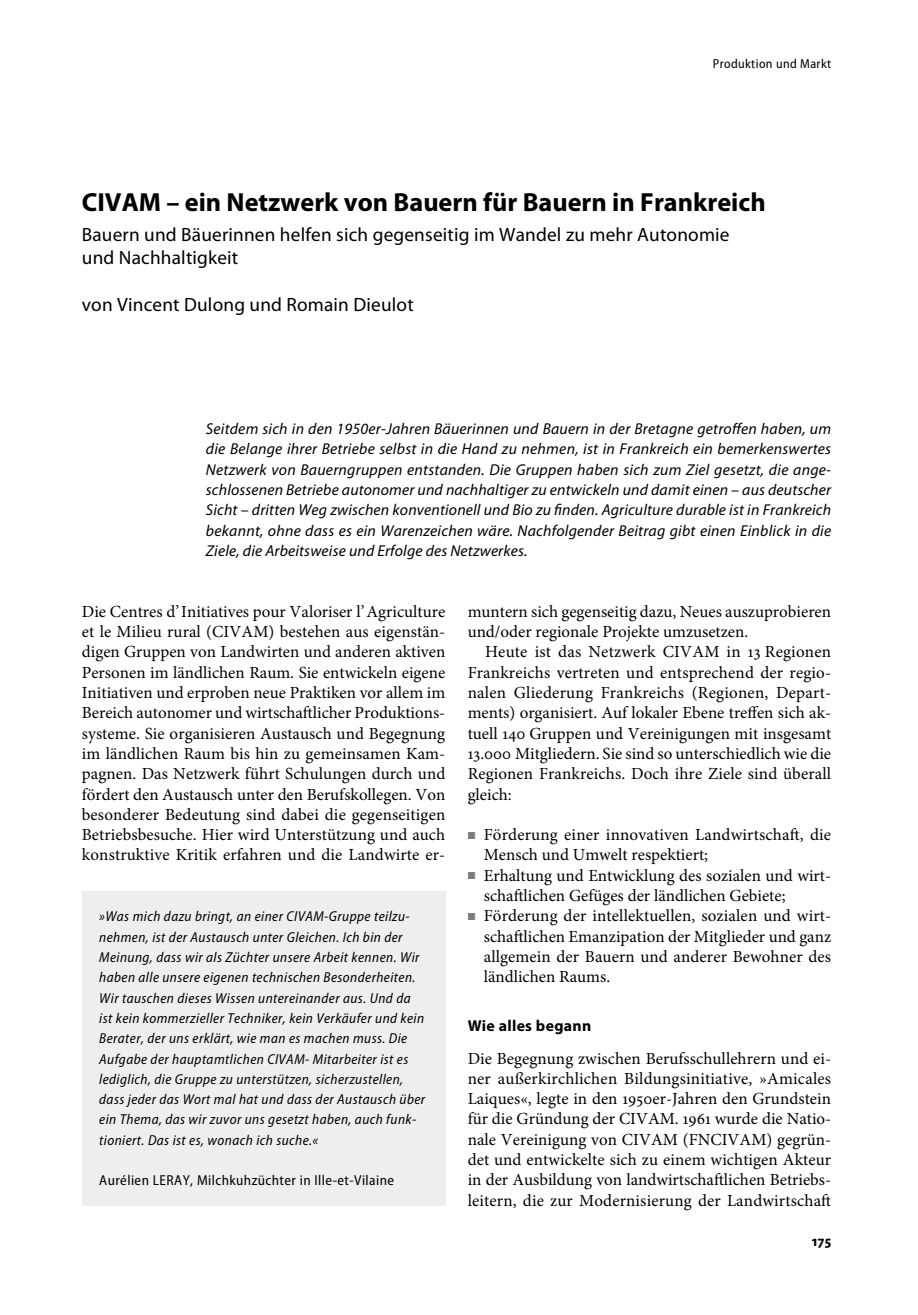
<style>
.page{position:relative;width:918px;height:1315px;background:#fff}
.page>*{position:absolute;margin:0;border:0;box-sizing:border-box;transform-origin:0 0}
.t1{font:700 26.25px "Myriad Pro";color:#000}
.t2{font:19.25px/23.1px "Myriad Pro";letter-spacing:.01em;color:#000}
.t3{font:16.97px/20.3px "Minion Pro";color:#000;text-align:justify}
.t4{font:italic 15.75px/20.3px "Myriad Pro";letter-spacing:.01em;color:#000;text-align:justify}
.t5{font:700 15.75px "Myriad Pro";letter-spacing:.02em;color:#000}
.t6{font:700 semi-condensed 14.88px "Myriad Pro";color:#000}
.t7{font:italic semi-condensed 14.35px/20.3px "Myriad Pro";letter-spacing:.03em;color:#000}
.t8{font:semi-condensed 14.35px "Myriad Pro";letter-spacing:.03em;color:#000}
.t9{font:semi-condensed 13.12px "Myriad Pro";letter-spacing:.03em;color:#000}
.s1{color:#7c7c7c}
</style>
<div class="page">
<div style="left:82px;top:891px;width:363px;height:314px;background:#eee"></div>
<p class="t9" style="left:713px;top:59px;width:120px">Produktion und Markt</p>
<h1 class="t1" style="left:82px;top:192px;width:685px">CIVAM – ein Netzwerk von Bauern für Bauern in Frankreich</h1>
<p class="t2" style="left:82px;top:225px;width:649px">Bauern und Bäuerinnen helfen sich gegenseitig im Wandel zu mehr Autonomie und Nachhaltigkeit</p>
<p class="t2" style="left:82px;top:295px;width:333px">von Vincent Dulong und Romain Dieulot</p>
<p class="t4" style="left:206px;top:420px;width:627px">Seitdem sich in den 1950er-Jahren Bäuerinnen und Bauern in der Bretagne getroffen haben, um die Belange ihrer Betriebe selbst in die Hand zu nehmen, ist in Frankreich ein bemerkenswertes Netzwerk von Bauerngruppen entstanden. Die Gruppen haben sich zum Ziel gesetzt, die ange&shy;schlossenen Betriebe autonomer und nachhaltiger zu entwickeln und damit einen – aus deutscher Sicht – dritten Weg zwischen konventionell und Bio zu finden. Agriculture durable ist in Frankreich bekannt, ohne dass es ein Warenzeichen wäre. Nachfolgender Beitrag gibt einen Einblick in die Ziele, die Arbeitsweise und Erfolge des Netzwerkes.</p>
<p class="t3" style="left:82px;top:603px;width:365px">Die Centres d’ Initiatives pour Valoriser l’ Agriculture et le Milieu rural (CIVAM) bestehen aus eigenstän&shy;digen Gruppen von Landwirten und anderen aktiven Personen im ländlichen Raum. Sie entwickeln eigene Initiativen und erproben neue Praktiken vor allem im Bereich autonomer und wirtschaftlicher Produktions&shy;systeme. Sie organisieren Austausch und Begegnung im ländlichen Raum bis hin zu gemeinsamen Kam&shy;pagnen. Das Netzwerk führt Schulungen durch und fördert den Austausch unter den Berufskollegen. Von besonderer Bedeutung sind dabei die gegenseitigen Betriebsbesuche. Hier wird Unterstützung und auch konstruktive Kritik erfahren und die Landwirte er-</p>
<p class="t3" style="left:468px;top:603px;width:365px">muntern sich gegenseitig dazu, Neues auszuprobieren und/oder regionale Projekte umzusetzen.</p>
<p class="t3" style="left:468px;top:643px;width:365px;text-indent:17px">Heute ist das Netzwerk CIVAM in 13 Regionen Frankreichs vertreten und entsprechend der regio&shy;nalen Gliederung Frankreichs (Regionen, Depart&shy;ments) organisiert. Auf lokaler Ebene treffen sich ak&shy;tuell 140 Gruppen und Vereinigungen mit insgesamt 13.000 Mitgliedern. Sie sind so unterschiedlich wie die Regionen Frankreichs. Doch ihre Ziele sind überall gleich:</p>
<p class="t3" style="left:484px;top:826px;width:349px;text-indent:-16px"><span class="s1">■</span> Förderung einer innovativen Landwirtschaft, die<br>Mensch und Umwelt respektiert;</p>
<p class="t3" style="left:484px;top:866px;width:349px;text-indent:-16px"><span class="s1">■</span> Erhaltung und Entwicklung des sozialen und wirt&shy;schaftlichen Gefüges der ländlichen Gebiete;</p>
<p class="t3" style="left:484px;top:907px;width:349px;text-indent:-16px"><span class="s1">■</span> Förderung der intellektuellen, sozialen und wirt&shy;schaftlichen Emanzipation der Mitglieder und ganz allgemein der Bauern und anderer Bewohner des ländlichen Raums.</p>
<p class="t5" style="left:468px;top:1019px;width:125px">Wie alles begann</p>
<p class="t3" style="left:468px;top:1049px;width:365px">Die Begegnung zwischen Berufsschullehrern und ei&shy;ner außerkirchlichen Bildungsinitiative, »Amicales Laiques«, legte in den 1950er-Jahren den Grundstein für die Gründung der CIVAM. 1961 wurde die Natio&shy;nale Vereinigung von CIVAM (FNCIVAM) gegrün&shy;det und entwickelte sich zu einem wichtigen Akteur in der Ausbildung von landwirtschaftlichen Betriebs&shy;leitern, die zur Modernisierung der Landwirtschaft</p>
<p class="t7" style="left:99px;top:908px;width:327px">»Was mich dazu bringt, an einer CIVAM-Gruppe teilzu&shy;nehmen, ist der Austausch unter Gleichen. Ich bin der Meinung, dass wir als Züchter unsere Arbeit kennen. Wir haben alle unsere eigenen technischen Besonderheiten.<br>Wir tauschen dieses Wissen untereinander aus. Und da ist kein kommerzieller Techniker, kein Verkäufer und kein Berater, der uns erklärt, wie man es machen muss. Die Aufgabe der hauptamtlichen CIVAM- Mitarbeiter ist es lediglich, die Gruppe zu unterstützen, sicherzustellen, dass jeder das Wort mal hat und dass der Austausch über ein Thema, das wir zuvor uns gesetzt haben, auch funk&shy;tioniert. Das ist es, wonach ich suche.«</p>
<p class="t8" style="left:99px;top:1175px;width:296px">Aurélien LERAY, Milchkuhzüchter in Ille-et-Vilaine</p>
<p class="t6" style="left:812px;top:1235px;width:21px">175</p>
</div>
